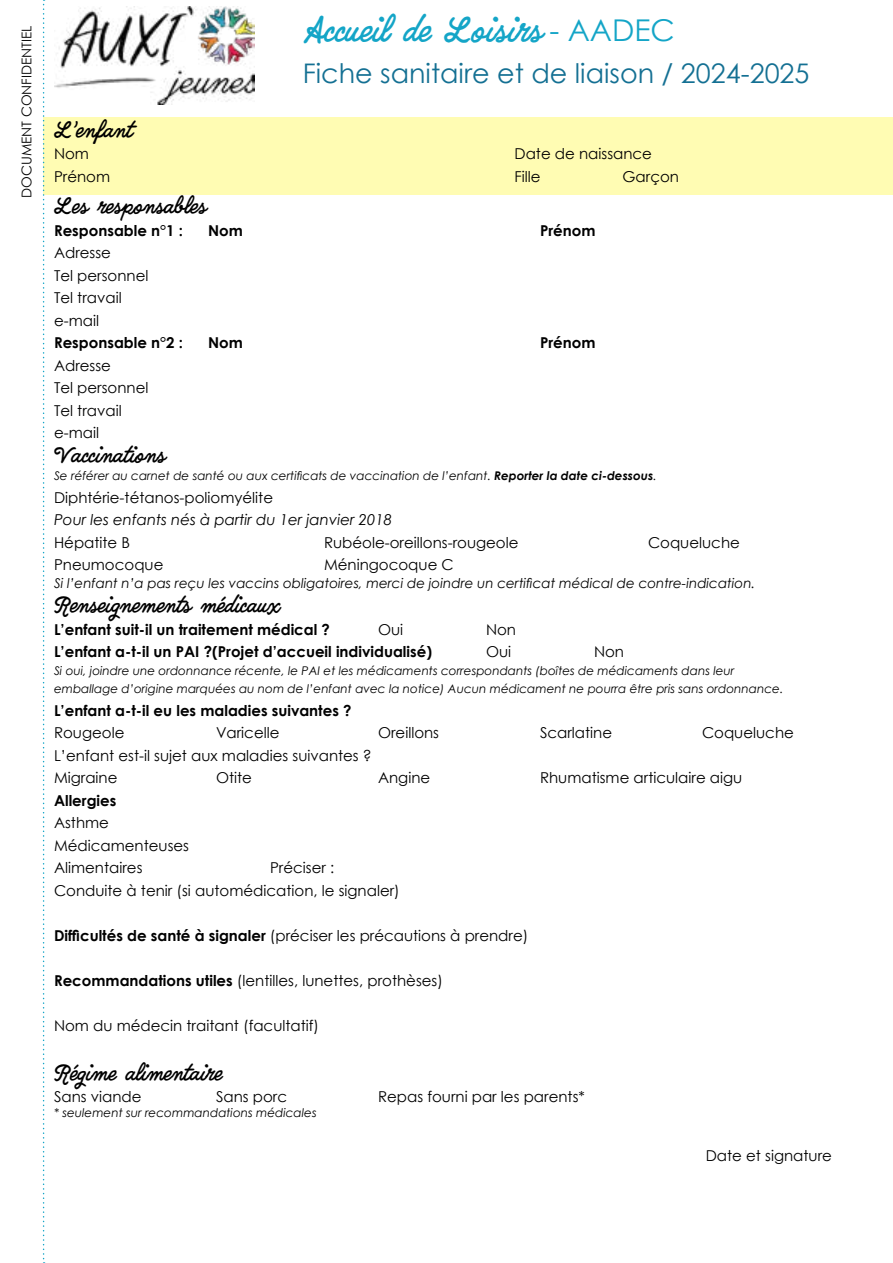
<style>
.page{position:relative;width:893px;height:1263px;background:#fff}
.page>*{position:absolute;margin:0;border:0;box-sizing:border-box;transform-origin:0 0}
.t1{font:30px "Quimby Gubernatorial";color:#14a5c7}
.t2{font:27px "Century Gothic";color:#147093}
.t3{font:19.5px "Quimby Gubernatorial";color:#000}
.t4{font:15px/22.5px "Century Gothic";color:#000}
.t5{font:700 15px "Century Gothic";color:#000}
.t6{font:italic 15px "Century Gothic";color:#000}
.t7{font:italic 13.5px "Century Gothic";color:#000}
.t8{font:13.5px "Century Gothic";color:#000}
.t9{font:italic 12px/18px "Century Gothic";color:#000}
.s1{font-family:"Century Gothic"}
.s2{font-weight:700}
</style>
<div class="page">
<div style="left:44px;top:117px;width:849px;height:78px;background:#fffcb3"></div>
<img style="left:54px;top:6px;width:200px;height:98px">
<svg style="left:43px;top:0;width:2px;height:1263px"></svg>
<p class="t8" style="left:17px;top:198px;width:174px;rotate:-90deg">DOCUMENT CONFIDENTIEL</p>
<h1 class="t1" style="left:303px;top:13px;width:374px">Accueil de Loisirs <span class="s1">- AADEC</span></h1>
<h2 class="t2" style="left:303px;top:54px;width:508px">Fiche sanitaire et de liaison / 2024-2025</h2>
<h3 class="t3" style="left:54px;top:119px;width:79px">L’enfant</h3>
<p class="t4" style="left:54px;top:142px;width:58px">Nom<br>Prénom</p>
<p class="t4" style="left:514px;top:142px;width:139px">Date de naissance<br>Fille</p>
<p class="t4" style="left:622px;top:165px;width:58px">Garçon</p>
<h3 class="t3" style="left:54px;top:195px;width:153px">Les responsables</h3>
<p class="t5" style="left:54px;top:219px;width:130px">Responsable n°1 :</p>
<p class="t5" style="left:208px;top:219px;width:36px">Nom</p>
<p class="t5" style="left:540px;top:219px;width:57px">Prénom</p>
<p class="t4" style="left:54px;top:242px;width:96px">Adresse<br>Tel personnel<br>Tel travail e-mail</p>
<p class="t5" style="left:54px;top:332px;width:130px">Responsable n°2 :</p>
<p class="t5" style="left:208px;top:332px;width:36px">Nom</p>
<p class="t5" style="left:540px;top:332px;width:57px">Prénom</p>
<p class="t4" style="left:54px;top:354px;width:96px">Adresse<br>Tel personnel<br>Tel travail e-mail</p>
<h3 class="t3" style="left:54px;top:444px;width:112px">Vaccinations</h3>
<p class="t9" style="left:54px;top:467px;width:604px">Se référer au carnet de santé ou aux certificats de vaccination de l’enfant. <span class="s2">Reporter la date ci-dessous</span>.</p>
<p class="t4" style="left:54px;top:486px;width:221px">Diphtérie-tétanos-poliomyélite</p>
<p class="t6" style="left:54px;top:509px;width:339px">Pour les enfants nés à partir du 1er janvier 2018</p>
<p class="t4" style="left:54px;top:531px;width:78px">Hépatite B</p>
<p class="t4" style="left:324px;top:531px;width:196px">Rubéole-oreillons-rougeole</p>
<p class="t4" style="left:648px;top:531px;width:93px">Coqueluche</p>
<p class="t4" style="left:54px;top:553px;width:111px">Pneumocoque</p>
<p class="t4" style="left:324px;top:553px;width:131px">Méningocoque C</p>
<p class="t7" style="left:54px;top:574px;width:703px">Si l’enfant n’a pas reçu les vaccins obligatoires, merci de joindre un certificat médical de contre-indication.</p>
<h3 class="t3" style="left:54px;top:594px;width:226px">Renseignements médicaux</h3>
<p class="t5" style="left:54px;top:618px;width:277px">L’enfant suit-il un traitement médical ?</p>
<p class="t4" style="left:378px;top:618px;width:27px">Oui</p>
<p class="t4" style="left:486px;top:618px;width:32px">Non</p>
<p class="t5" style="left:54px;top:640px;width:379px">L’enfant a-t-il un PAI ?(Projet d’accueil individualisé)</p>
<p class="t4" style="left:486px;top:640px;width:27px">Oui</p>
<p class="t4" style="left:594px;top:640px;width:32px">Non</p>
<p class="t9" style="left:54px;top:662px;width:731px">Si oui, joindre une ordonnance récente, le PAI et les médicaments correspondants (boîtes de médicaments dans leur emballage d’origine marquées au nom de l’enfant avec la notice) Aucun médicament ne pourra être pris sans ordonnance.</p>
<p class="t5" style="left:54px;top:699px;width:299px">L’enfant a-t-il eu les maladies suivantes ?</p>
<p class="t4" style="left:54px;top:721px;width:72px">Rougeole</p>
<p class="t4" style="left:216px;top:721px;width:65px">Varicelle</p>
<p class="t4" style="left:378px;top:721px;width:63px">Oreillons</p>
<p class="t4" style="left:540px;top:721px;width:74px">Scarlatine</p>
<p class="t4" style="left:702px;top:721px;width:93px">Coqueluche</p>
<p class="t4" style="left:54px;top:744px;width:319px">L’enfant est-il sujet aux maladies suivantes ?<br>Migraine</p>
<p class="t4" style="left:216px;top:766px;width:37px">Otite</p>
<p class="t4" style="left:378px;top:766px;width:54px">Angine</p>
<p class="t4" style="left:540px;top:766px;width:204px">Rhumatisme articulaire aigu</p>
<p class="t5" style="left:54px;top:789px;width:64px">Allergies</p>
<p class="t4" style="left:54px;top:811px;width:137px">Asthme<br>Médicamenteuses<br>Alimentaires</p>
<p class="t4" style="left:54px;top:856px;width:347px;text-indent:216px">Préciser :<br>Conduite à tenir (si automédication, le signaler)</p>
<p class="t4" style="left:54px;top:924px;width:476px"><span class="s2">Difficultés de santé à signaler</span> (préciser les précautions à prendre)</p>
<p class="t4" style="left:54px;top:969px;width:390px"><span class="s2">Recommandations utiles</span> (lentilles, lunettes, prothèses)</p>
<p class="t4" style="left:54px;top:1014px;width:267px">Nom du médecin traitant (facultatif)</p>
<h3 class="t3" style="left:54px;top:1062px;width:169px">Régime alimentaire</h3>
<p class="t4" style="left:54px;top:1085px;width:89px">Sans viande</p>
<p class="t4" style="left:216px;top:1085px;width:73px">Sans porc</p>
<p class="t4" style="left:378px;top:1085px;width:208px">Repas fourni par les parents*</p>
<p class="t9" style="left:54px;top:1103px;width:264px">* seulement sur recommandations médicales</p>
<p class="t4" style="left:706px;top:1144px;width:128px">Date et signature</p>
</div>
